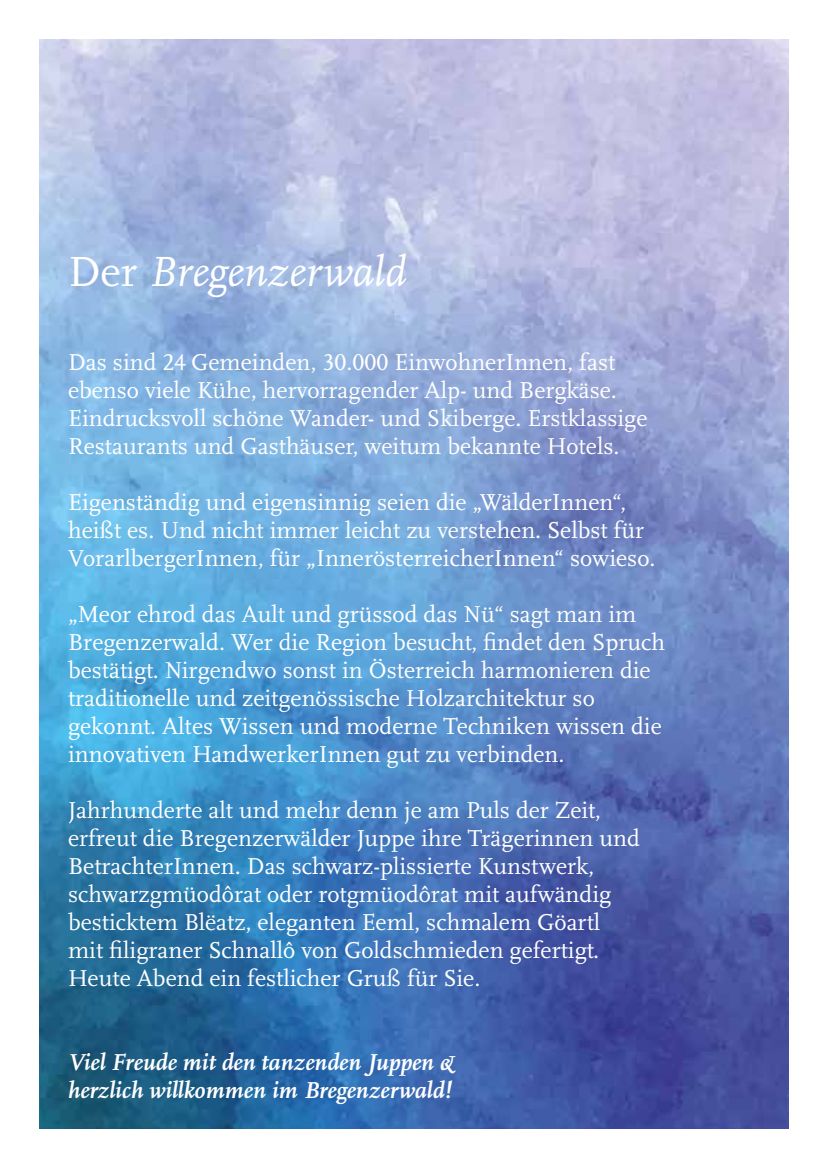
<style>
.page{position:relative;width:828px;height:1168px;background:#fff}
.page>*{position:absolute;margin:0;border:0;box-sizing:border-box;transform-origin:0 0}
.t1{font:italic 44px "Scala Pro";color:#fff}
.t2{font:24px/28px "Scala Pro";color:#fff}
.t3{font:italic 700 24px/28px "Scala Pro";color:#fff}
.s1{font-style:normal}
</style>
<div class="page">
<img style="left:40px;top:40px;width:748px;height:1088px">
<h1 class="t1" style="left:68px;top:246px;width:340px"><span class="s1">Der</span> Bregenzerwald</h1>
<p class="t2" style="left:68px;top:348px;width:581px">Das sind 24 Gemeinden, 30.000 EinwohnerInnen, fast ebenso viele Kühe, hervorragender Alp- und Bergkäse.<br>Eindrucksvoll schöne Wander- und Skiberge. Erstklassige Restaurants und Gasthäuser, weitum bekannte Hotels.</p>
<p class="t2" style="left:68px;top:488px;width:589px">Eigenständig und eigensinnig seien die „WälderInnen“, heißt es. Und nicht immer leicht zu verstehen. Selbst für<br>VorarlbergerInnen, für „InnerösterreicherInnen“ sowieso.</p>
<p class="t2" style="left:68px;top:600px;width:598px">„Meor ehrod das Ault und grüssod das Nü“ sagt man im Bregenzerwald. Wer die Region besucht, findet den Spruch bestätigt. Nirgendwo sonst in Österreich harmonieren die traditionelle und zeitgenössische Holzarchitektur so gekonnt. Altes Wissen und moderne Techniken wissen die innovativen HandwerkerInnen gut zu verbinden.</p>
<p class="t2" style="left:68px;top:796px;width:573px">Jahrhunderte alt und mehr denn je am Puls der Zeit, erfreut die Bregenzerwälder Juppe ihre Trägerinnen und BetrachterInnen. Das schwarz-plissierte Kunstwerk, schwarzgmüodôrat oder rotgmüodôrat mit aufwändig besticktem Blëatz, eleganten Eeml, schmalem Göartl mit filigraner Schnallô von Goldschmieden gefertigt.<br>Heute Abend ein festlicher Gruß für Sie.</p>
<p class="t3" style="left:68px;top:1048px;width:388px">Viel Freude mit den tanzenden Juppen &amp; herzlich willkommen im Bregenzerwald!</p>
</div>
